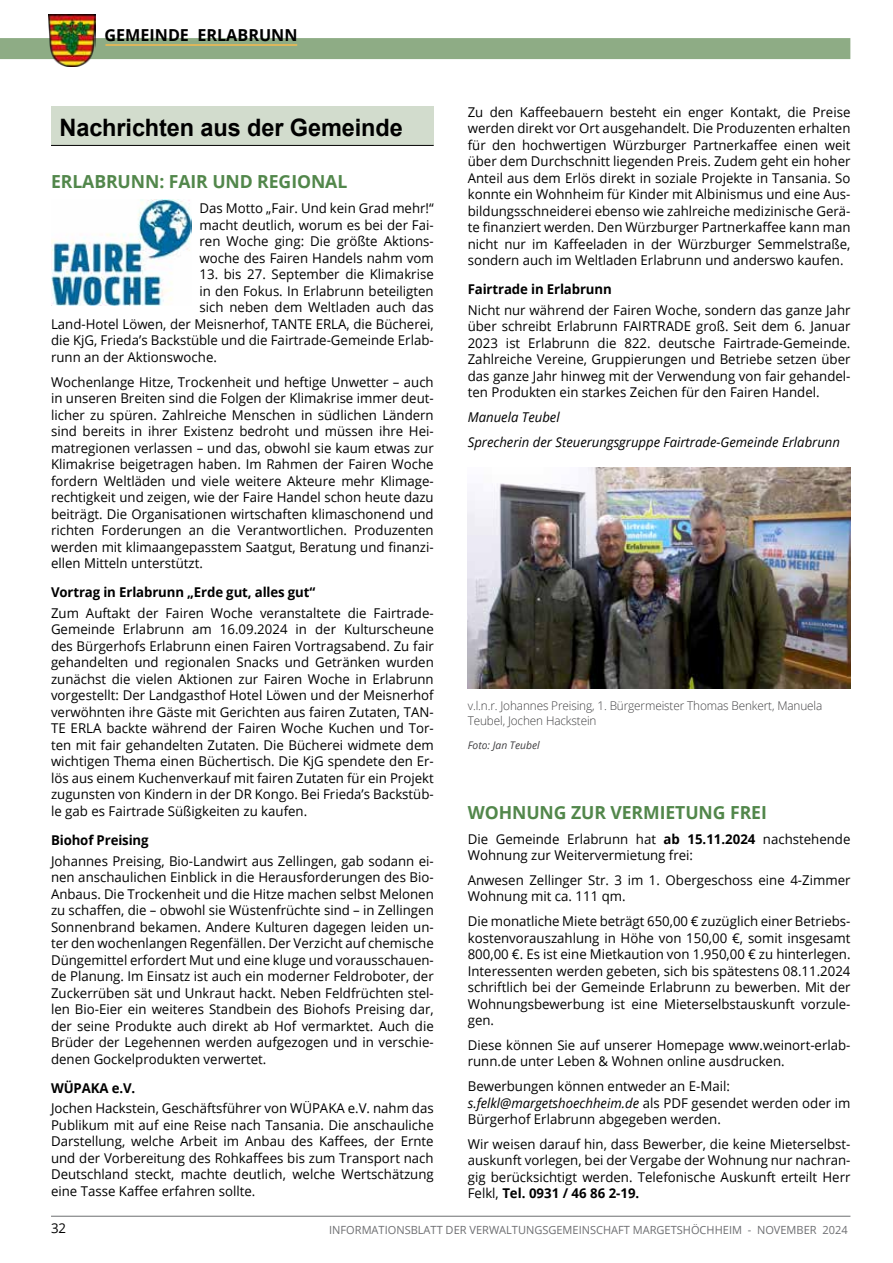
<style>
.page{position:relative;width:893px;height:1263px;background:#fff}
.page>*{position:absolute;margin:0;border:0;box-sizing:border-box;transform-origin:0 0}
.t1{font:700 24px "Arial";letter-spacing:-.005em;color:#000}
.t2{font:700 18px "Open Sans";letter-spacing:-.005em;color:#52874b}
.t3{font:700 16.5px "Open Sans";color:#000}
.t4{font:13.5px/16.5px "Open Sans";color:#000;text-align:justify}
.t5{font:700 13.5px "Open Sans";letter-spacing:-.01em;color:#000}
.t6{font:italic 13.5px/24.8px "Open Sans";color:#000}
.t7{font:300 12px/15px "Open Sans";letter-spacing:-.01em;color:#414042}
.t8{font:11.25px "Open Sans";color:#6d6e71}
.t9{font:italic 10.5px "Open Sans";color:#414042}
.s1{font-weight:700}
.s2{font-style:italic}
</style>
<div class="page">
<hr style="left:51px;top:1216px;width:799px;height:1px;background:#6d6e71">
<div style="left:0;top:38px;width:850px;height:21px;background:#8eac85"></div>
<img style="left:49px;top:15px;width:47px;height:51px">
<hr style="left:105px;top:44px;width:192px;height:2px;background:#f7ba4d">
<div style="left:51px;top:106px;width:383px;height:39px;background:#d2dccd"></div>
<hr style="left:51px;top:145px;width:383px;height:1px;background:#000">
<img style="left:468px;top:468px;width:382px;height:220px">
<img style="left:51px;top:200px;width:140px;height:106px">
<p class="t3" style="left:104px;top:23px;width:195px">GEMEINDE ERLABRUNN</p>
<h1 class="t1" style="left:60px;top:111px;width:345px">Nachrichten aus der Gemeinde</h1>
<h2 class="t2" style="left:51px;top:169px;width:298px">ERLABRUNN: FAIR UND REGIONAL</h2>
<p class="t4" style="left:200px;top:200px;width:236px">Das Motto „Fair. Und kein Grad mehr!“ macht deutlich, worum es bei der Fai&shy;ren Woche ging: Die größte Aktions&shy;woche des Fairen Handels nahm vom</p>
<p class="t4" style="left:200px;top:266px;width:236px">13. bis 27. September die Klimakrise</p>
<p class="t4" style="left:200px;top:282px;width:236px">in den Fokus. In Erlabrunn beteiligten</p>
<p class="t4" style="left:200px;top:299px;width:236px">sich neben dem Weltladen auch das</p>
<p class="t4" style="left:51px;top:315px;width:384px">Land-Hotel Löwen, der Meisnerhof, TANTE ERLA, die Bücherei,</p>
<p class="t4" style="left:51px;top:332px;width:384px">die KjG, Frieda’s Backstüble und die Fairtrade-Gemeinde Erlab-</p>
<p class="t4" style="left:51px;top:348px;width:167px">runn an der Aktionswoche.</p>
<p class="t4" style="left:51px;top:373px;width:384px">Wochenlange Hitze, Trockenheit und heftige Unwetter – auch in unseren Breiten sind die Folgen der Klimakrise immer deut&shy;licher zu spüren. Zahlreiche Menschen in südlichen Ländern sind bereits in ihrer Existenz bedroht und müssen ihre Hei&shy;matregionen verlassen – und das, obwohl sie kaum etwas zur Klimakrise beigetragen haben. Im Rahmen der Fairen Woche fordern Weltläden und viele weitere Akteure mehr Klimage&shy;rechtigkeit und zeigen, wie der Faire Handel schon heute dazu beiträgt. Die Organisationen wirtschaften klimaschonend und richten Forderungen an die Verantwortlichen. Produzenten werden mit klimaangepasstem Saatgut, Beratung und finanzi&shy;ellen Mitteln unterstützt.</p>
<p class="t5" style="left:51px;top:583px;width:266px">Vortrag in Erlabrunn „Erde gut, alles gut“</p>
<p class="t4" style="left:51px;top:604px;width:384px">Zum Auftakt der Fairen Woche veranstaltete die Fairtrade-Gemeinde Erlabrunn am 16.09.2024 in der Kulturscheune des Bürgerhofs Erlabrunn einen Fairen Vortragsabend. Zu fair gehandelten und regionalen Snacks und Getränken wurden zunächst die vielen Aktionen zur Fairen Woche in Erlabrunn vorgestellt: Der Landgasthof Hotel Löwen und der Meisnerhof verwöhnten ihre Gäste mit Gerichten aus fairen Zutaten, TAN-TE ERLA backte während der Fairen Woche Kuchen und Tor&shy;ten mit fair gehandelten Zutaten. Die Bücherei widmete dem wichtigen Thema einen Büchertisch. Die KjG spendete den Er&shy;lös aus einem Kuchenverkauf mit fairen Zutaten für ein Projekt zugunsten von Kindern in der DR Kongo. Bei Frieda’s Backstüb&shy;le gab es Fairtrade Süßigkeiten zu kaufen.</p>
<p class="t5" style="left:51px;top:830px;width:99px">Biohof Preising</p>
<p class="t4" style="left:51px;top:852px;width:384px">Johannes Preising, Bio-Landwirt aus Zellingen, gab sodann ei&shy;nen anschaulichen Einblick in die Herausforderungen des Bio-Anbaus. Die Trockenheit und die Hitze machen selbst Melonen zu schaffen, die – obwohl sie Wüstenfrüchte sind – in Zellingen Sonnenbrand bekamen. Andere Kulturen dagegen leiden un&shy;ter den wochenlangen Regenfällen. Der Verzicht auf chemische Düngemittel erfordert Mut und eine kluge und vorausschauen&shy;de Planung. Im Einsatz ist auch ein moderner Feldroboter, der Zuckerrüben sät und Unkraut hackt. Neben Feldfrüchten stel&shy;len Bio-Eier ein weiteres Standbein des Biohofs Preising dar, der seine Produkte auch direkt ab Hof vermarktet. Auch die Brüder der Legehennen werden aufgezogen und in verschie&shy;denen Gockelprodukten verwertet.</p>
<p class="t5" style="left:51px;top:1078px;width:86px">WÜPAKA e.V.</p>
<p class="t4" style="left:51px;top:1100px;width:384px">Jochen Hackstein, Geschäftsführer von WÜPAKA e.V. nahm das Publikum mit auf eine Reise nach Tansania. Die anschauliche Darstellung, welche Arbeit im Anbau des Kaffees, der Ernte und der Vorbereitung des Rohkaffees bis zum Transport nach Deutschland steckt, machte deutlich, welche Wertschätzung eine Tasse Kaffee erfahren sollte.</p>
<p class="t4" style="left:468px;top:103px;width:384px">Zu den Kaffeebauern besteht ein enger Kontakt, die Preise werden direkt vor Ort ausgehandelt. Die Produzenten erhalten für den hochwertigen Würzburger Partnerkaffee einen weit über dem Durchschnitt liegenden Preis. Zudem geht ein hoher Anteil aus dem Erlös direkt in soziale Projekte in Tansania. So konnte ein Wohnheim für Kinder mit Albinismus und eine Aus&shy;bildungsschneiderei ebenso wie zahlreiche medizinische Gerä&shy;te finanziert werden. Den Würzburger Partnerkaffee kann man nicht nur im Kaffeeladen in der Würzburger Semmelstraße, sondern auch im Weltladen Erlabrunn und anderswo kaufen.</p>
<p class="t5" style="left:468px;top:280px;width:145px">Fairtrade in Erlabrunn</p>
<p class="t4" style="left:468px;top:301px;width:384px">Nicht nur während der Fairen Woche, sondern das ganze Jahr über schreibt Erlabrunn FAIRTRADE groß. Seit dem 6. Januar 2023 ist Erlabrunn die 822. deutsche Fairtrade-Gemeinde.<br>Zahlreiche Vereine, Gruppierungen und Betriebe setzen über das ganze Jahr hinweg mit der Verwendung von fair gehandel&shy;ten Produkten ein starkes Zeichen für den Fairen Handel.</p>
<p class="t6" style="left:468px;top:404px;width:374px">Manuela Teubel<br>Sprecherin der Steuerungsgruppe Fairtrade-Gemeinde Erlabrunn</p>
<p class="t7" style="left:468px;top:698px;width:356px">v.l.n.r. Johannes Preising, 1. Bürgermeister Thomas Benkert, Manuela<br>Teubel, Jochen Hackstein</p>
<p class="t9" style="left:468px;top:738px;width:73px">Foto: Jan Teubel</p>
<h2 class="t2" style="left:468px;top:799px;width:301px">WOHNUNG ZUR VERMIETUNG FREI</h2>
<p class="t4" style="left:468px;top:830px;width:384px">Die Gemeinde Erlabrunn hat <span class="s1">ab 15.11.2024</span> nachstehende<br>Wohnung zur Weitervermietung frei:</p>
<p class="t4" style="left:468px;top:871px;width:384px">Anwesen Zellinger Str. 3 im 1. Obergeschoss eine 4-Zimmer<br>Wohnung mit ca. 111 qm.</p>
<p class="t4" style="left:468px;top:912px;width:384px">Die monatliche Miete beträgt 650,00 € zuzüglich einer Betriebs&shy;kostenvorauszahlung in Höhe von 150,00 €, somit insgesamt 800,00 €. Es ist eine Mietkaution von 1.950,00 € zu hinterlegen.<br>Interessenten werden gebeten, sich bis spätestens 08.11.2024 schriftlich bei der Gemeinde Erlabrunn zu bewerben. Mit der Wohnungsbewerbung ist eine Mieterselbstauskunft vorzule&shy;gen.</p>
<p class="t4" style="left:468px;top:1036px;width:384px">Diese können Sie auf unserer Homepage www.weinort-erlab&shy;runn.de unter Leben &amp; Wohnen online ausdrucken.</p>
<p class="t4" style="left:468px;top:1077px;width:384px;text-align:left">Bewerbungen können entweder an E-Mail: <span class="s2">s.felkl@margetshoechheim.de</span> als PDF gesendet werden oder im<br>Bürgerhof Erlabrunn abgegeben werden.</p>
<p class="t4" style="left:468px;top:1135px;width:384px">Wir weisen darauf hin, dass Bewerber, die keine Mieterselbst&shy;auskunft vorlegen, bei der Vergabe der Wohnung nur nachran&shy;gig berücksichtigt werden. Telefonische Auskunft erteilt Herr Felkl, <span class="s1">Tel. 0931 / 46 86 2-19.</span></p>
<p class="t4" style="left:51px;top:1219px;width:17px">32</p>
<p class="t8" style="left:329px;top:1222px;width:520px">INFORMATIONSBLATT DER VERWALTUNGSGEMEINSCHAFT MARGETSHÖCHHEIM - NOVEMBER 2024</p>
</div>
